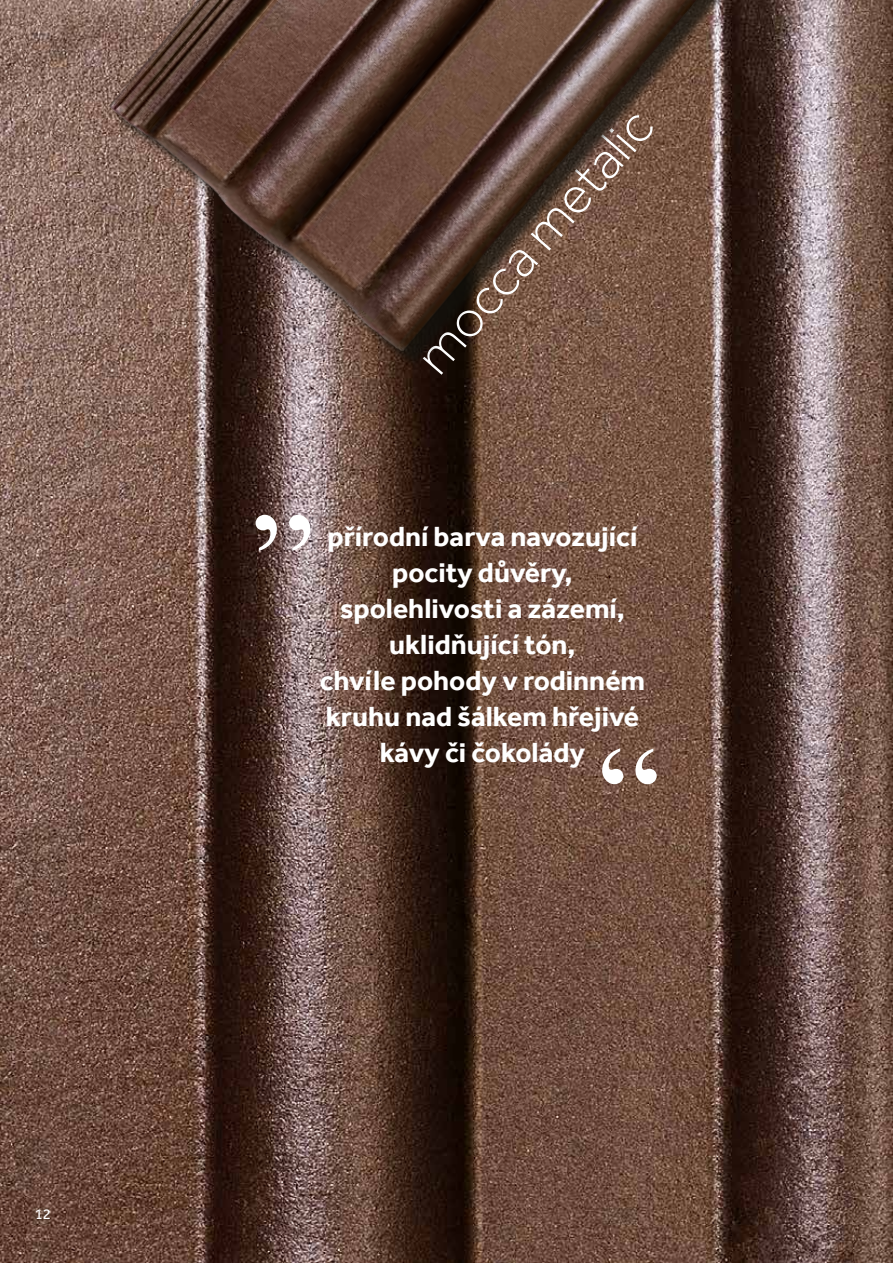
<style>
.page{position:relative;width:893px;height:1263px;background:#fff}
.page>*{position:absolute;margin:0;border:0;box-sizing:border-box;transform-origin:0 0}
.t1{font:300 54px "Effra";color:#fff}
.t2{font:700 28.5px/36px "Effra";color:#fff;text-align:center}
.t3{font:15px "Effra";color:#fff}
</style>
<div class="page">
<img style="left:0;top:0;width:893px;height:1263px">
<svg style="left:256px;top:515px;width:54px;height:36px"></svg>
<svg style="left:602px;top:748px;width:55px;height:36px"></svg>
<div style="left:113px;top:0;width:613px;height:369px;background:#12120d;opacity:.75"></div>
<img style="left:75px;top:0;width:657px;height:356px">
<p class="t3" style="left:35px;top:1205px;width:18px">12</p>
<h1 class="t1" style="left:401px;top:345px;width:333px;rotate:-49deg">mocca metalic</h1>
<p class="t2" style="left:320px;top:518px;width:327px">přírodní barva navozující pocity důvěry, spolehlivosti a zázemí, uklidňující tón,<br>chvíle pohody v rodinném kruhu nad šálkem hřejivé kávy či čokolády</p>
</div>
